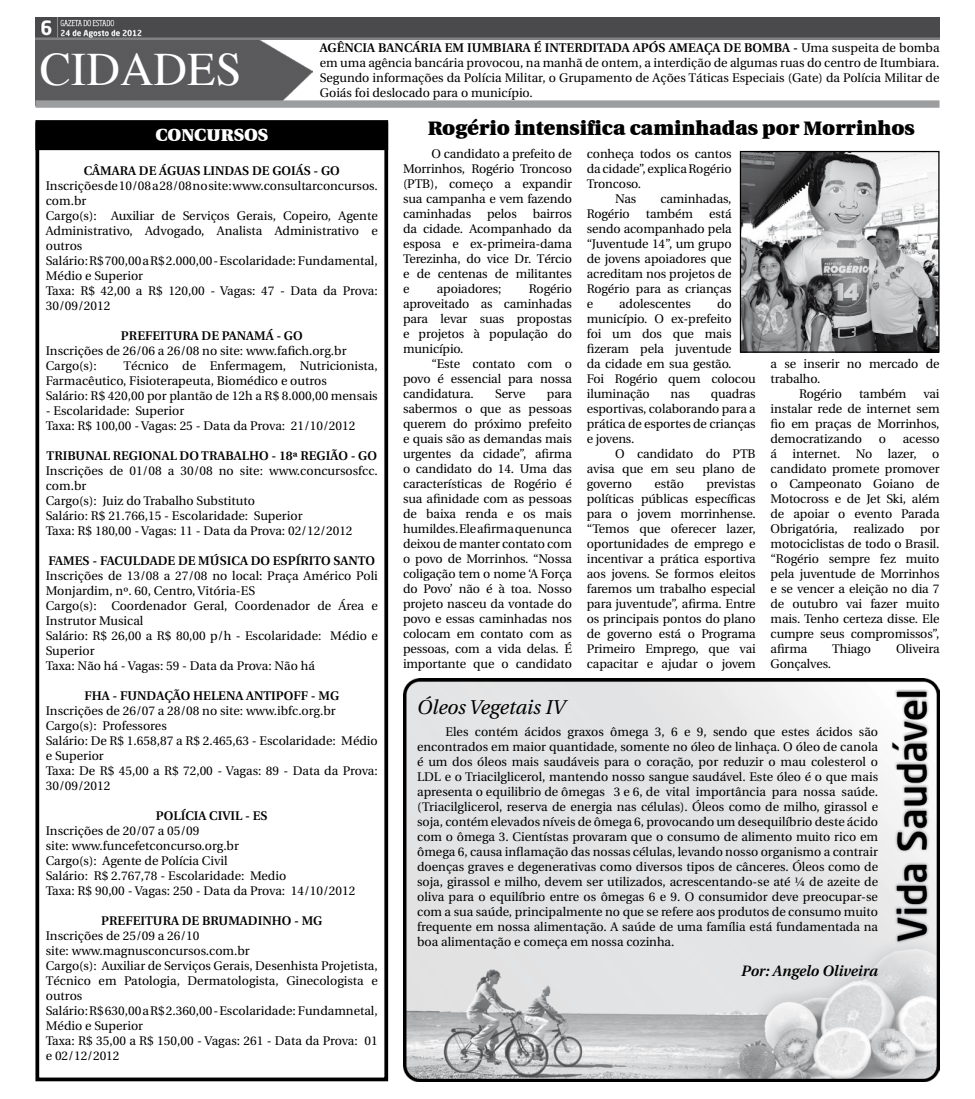
<style>
.page{position:relative;width:975px;height:1099px;background:#fff}
.page>*{position:absolute;margin:0;border:0;box-sizing:border-box;transform-origin:0 0}
.t1{font:47.5px "Times";color:#fff}
.t2{font:900 20px "Utopia";color:#000}
.t3{font:italic 20px "Utopia";color:#000}
.t4{font:900 17.5px "Utopia";color:#fff}
.t5{font:italic 600 15px "Utopia";color:#000}
.t6{font:12.5px/15px "Utopia";color:#000;text-align:justify}
.t7{font:600 12.5px "Utopia";color:#000}
.s1{font-weight:600}
</style>
<div class="page">
<img style="left:403px;top:678px;width:536px;height:403px">
<div style="left:36px;top:121px;width:351px;height:28px;background:#000"></div>
<div style="left:35px;top:120px;width:353px;height:30px;border:1px solid #000"></div>
<div style="left:35px;top:122px;width:353px;height:959px;border:4px solid #000"></div>
<img style="left:35px;top:40px;width:277px;height:60px">
<div style="left:35px;top:100px;width:904px;height:8px;background:#9c9d9f"></div>
<img style="left:35px;top:18px;width:904px;height:22px">
<img style="left:741px;top:153px;width:196px;height:198px">
<div style="left:739px;top:151px;width:200px;height:202px;border:1px solid #000"></div>
<h1 class="t1" style="left:40px;top:42px;width:203px">CIDADES</h1>
<p class="t6" style="left:320px;top:40px;width:621px"><span class="s1">AGÊNCIA BANCÁRIA EM IUMBIARA É INTERDITADA APÓS AMEAÇA DE BOMBA -</span> Uma suspeita de bomba em uma agência bancária provocou, na manhã de ontem, a interdição de algumas ruas do centro de Itumbiara.<br>Segundo informações da Polícia Militar, o Grupamento de Ações Táticas Especiais (Gate) da Polícia Militar de Goiás foi deslocado para o município.</p>
<h2 class="t2" style="left:428px;top:117px;width:488px">Rogério intensifica caminhadas por Morrinhos</h2>
<p class="t6" style="left:403px;top:146px;width:170px;text-indent:28px">O candidato a prefeito de Morrinhos, Rogério Troncoso (PTB), começo a expandir sua campanha e vem fazendo caminhadas</p>
<h3 class="t4" style="left:155px;top:125px;width:114px">CONCURSOS</h3>
<p class="t6" style="left:586px;top:146px;width:146px">conheça todos os cantos</p>
<p class="t6" style="left:586px;top:161px;width:146px">da cidade”, explica Rogério</p>
<p class="t6" style="left:586px;top:176px;width:56px">Troncoso.</p>
<p class="t6" style="left:615px;top:191px;width:23px">Nas</p>
<p class="t6" style="left:660px;top:191px;width:73px">caminhadas,</p>
<p class="t6" style="left:586px;top:206px;width:44px">Rogério</p>
<p class="t6" style="left:646px;top:206px;width:49px">também</p>
<p class="t7" style="left:84px;top:163px;width:215px">CÂMARA DE ÁGUAS LINDAS DE GOIÁS</p>
<p class="t7" style="left:313px;top:163px;width:27px">- GO</p>
<p class="t6" style="left:46px;top:178px;width:333px;text-align:left">Inscrições de 10/08 a 28/08 no site: www.consultarconcursos. com.br<br>Cargo(s): Auxiliar de Serviços Gerais, Copeiro, Agente Administrativo, Advogado, Analista Administrativo e outros<br>Salário: R$ 700,00 a R$ 2.000,00 - Escolaridade: Fundamental, Médio e Superior<br>Taxa: R$ 42,00 a R$ 120,00 - Vagas: 47 - Data da Prova:<br>30/09/2012</p>
<p class="t7" style="left:121px;top:328px;width:118px">PREFEITURA DE PANAMÁ</p>
<p class="t7" style="left:276px;top:328px;width:27px">- GO</p>
<p class="t6" style="left:46px;top:343px;width:302px">Inscrições de 26/06 a 26/08 no site: www.fafich.org.br<br>Cargo(s):</p>
<p class="t6" style="left:403px;top:206px;width:170px;text-indent:130px">bairros da cidade. Acompanhado da esposa e ex-primeira-dama Terezinha, do vice Dr. Tércio e de centenas de militantes e</p>
<p class="t6" style="left:487px;top:206px;width:31px">pelos</p>
<p class="t6" style="left:586px;top:206px;width:146px;text-indent:122px">está sendo acompanhado pela “Juventude 14”, um grupo de jovens apoiadores que acreditam nos projetos de Rogério para as crianças e</p>
<p class="t6" style="left:437px;top:281px;width:66px">apoiadores;</p>
<p class="t6" style="left:403px;top:281px;width:170px;text-indent:126px">Rogério aproveitado as caminhadas para levar suas propostas e projetos à população do município.</p>
<p class="t6" style="left:403px;top:356px;width:170px;text-indent:28px">“Este contato com o povo é essencial para nossa candidatura.</p>
<p class="t6" style="left:586px;top:296px;width:170px;text-align:left;text-indent:130px">do município. O ex-prefeito<br>foi um dos que mais fizeram pela juventude<br>da cidade em sua gestão.<br>Foi Rogério quem colocou iluminação</p>
<p class="t6" style="left:619px;top:296px;width:73px">adolescentes</p>
<p class="t6" style="left:770px;top:356px;width:170px">a se inserir no mercado de</p>
<p class="t6" style="left:770px;top:371px;width:51px">trabalho.</p>
<p class="t6" style="left:799px;top:386px;width:44px">Rogério</p>
<p class="t6" style="left:859px;top:386px;width:49px">também</p>
<p class="t6" style="left:46px;top:358px;width:333px;text-align:left;text-indent:78px">Técnico de Enfermagem, Nutricionista,<br>Farmacêutico, Fisioterapeuta, Biomédico e outros<br>Salário: R$ 420,00 por plantão de 12h a R$ 8.000,00 mensais</p>
<p class="t6" style="left:46px;top:403px;width:311px">- Escolaridade: Superior<br>Taxa: R$ 100,00 - Vagas: 25 - Data da Prova: 21/10/2012</p>
<p class="t7" style="left:47px;top:448px;width:331px">TRIBUNAL REGI ONAL DO TRABALHO - 18ª REGIÃO - GO</p>
<p class="t6" style="left:46px;top:463px;width:333px;text-align:left">Inscrições de 01/08 a 30/08 no site: www.concursosfcc. com.br<br>Cargo(s): Juiz do Trabalho Substituto<br>Salário: R$ 21.766,15 - Escolaridade: Superior<br>Taxa: R$ 180,00 - Vagas: 11 - Data da Prova: 02/12/2012</p>
<p class="t7" style="left:48px;top:553px;width:328px">FAMES - FACULDADE DE MÚSI CA DO ESPÍRITO SANTO</p>
<p class="t6" style="left:46px;top:568px;width:333px;text-align:left">Inscrições de 13/08 a 27/08 no local: Praça Américo Poli Monjardim, nº. 60, Centro, Vitória-ES<br>Cargo(s): Coordenador Geral, Coordenador de Área e Instrutor Musical<br>Salário: R$ 26,00 a R$ 80,00 p/h - Escolaridade: Médio e Superior<br>Taxa: Não há - Vagas: 59 - Data da Prova: Não há</p>
<p class="t7" style="left:84px;top:688px;width:256px">FHA - FUNDAÇÃO HELENA ANTIPOFF - MG</p>
<p class="t6" style="left:46px;top:703px;width:333px;text-align:left">Inscrições de 26/07 a 28/08 no site: www.ibfc.org.br Cargo(s): Professores<br>Salário: De R$ 1.658,87 a R$ 2.465,63 - Escolaridade: Médio e Superior<br>Taxa: De R$ 45,00 a R$ 72,00 - Vagas: 89 - Data da Prova:<br>30/09/2012</p>
<p class="t7" style="left:156px;top:808px;width:113px">POLÍCIA CIVIL - ES</p>
<p class="t6" style="left:46px;top:823px;width:311px;text-align:left">Inscrições de 20/07 a 05/09<br>site: www.funcefetconcurso.org.br<br>Cargo(s): Agente de Polícia Civil<br>Salário: R$ 2.767,78 - Escolaridade: Medio<br>Taxa: R$ 90,00 - Vagas: 250 - Data da Prova: 14/10/2012</p>
<p class="t7" style="left:101px;top:913px;width:223px">PREFEITURA DE BRUMADINHO - MG</p>
<p class="t6" style="left:46px;top:928px;width:333px;text-align:left">Inscrições de 25/09 a 26/10<br>site: www.magnusconcursos.com.br<br>Cargo(s): Auxiliar de Serviços Gerais, Desenhista Projetista, Técnico em Patologia, Dermatologista, Ginecologista e outros<br>Salário: R$ 630,00 a R$ 2.360,00 - Escolaridade: Fundamnetal, Médio e Superior<br>Taxa: R$ 35,00 a R$ 150,00 - Vagas: 261 - Data da Prova: 01 e 02/12/2012</p>
<p class="t6" style="left:586px;top:386px;width:170px;text-indent:124px">quadras esportivas, colaborando para a prática de esportes de crianças e jovens.</p>
<p class="t6" style="left:586px;top:446px;width:170px;text-indent:28px">O candidato do PTB avisa que em seu plano de governo</p>
<p class="t6" style="left:770px;top:386px;width:170px;text-indent:153px">vai instalar rede de internet sem fio em praças de Morrinhos, democratizando</p>
<p class="t6" style="left:495px;top:386px;width:32px">Serve</p>
<p class="t6" style="left:403px;top:386px;width:170px;text-indent:144px">para sabermos o que as pessoas querem do próximo prefeito e quais são as demandas mais urgentes da cidade”, afirma o candidato do 14. Uma das características de Rogério é sua afinidade com as pessoas de baixa renda e os mais humildes. Ele afirma que nunca deixou de manter contato com o povo de Morrinhos. “Nossa coligação tem o nome ‘A Força do Povo’ não é à toa. Nosso projeto nasceu da vontade do povo e essas caminhadas nos colocam em contato com as pessoas, com a vida delas. É importante que o candidato</p>
<p class="t6" style="left:670px;top:386px;width:21px">nas</p>
<p class="t6" style="left:770px;top:431px;width:170px;text-indent:132px">acesso á internet. No lazer, o candidato promete promover o Campeonato Goiano de Motocross e de Jet Ski, além de apoiar o evento Parada Obrigatória, realizado por motociclistas de todo o Brasil. “Rogério sempre fez muito pela juventude de Morrinhos e se vencer a eleição no dia 7 de outubro vai fazer muito mais. Tenho certeza disse. Ele cumpre seus compromissos”, afirma</p>
<p class="t6" style="left:878px;top:431px;width:9px">o</p>
<p class="t6" style="left:586px;top:476px;width:170px;text-indent:119px">previstas políticas públicas específicas para o jovem morrinhense. “Temos que oferecer lazer, oportunidades de emprego e incentivar a prática esportiva aos jovens. Se formos eleitos faremos um trabalho especial para juventude”, afirma. Entre os principais pontos do plano de governo está o Programa Primeiro Emprego, que vai capacitar e ajudar o jovem</p>
<p class="t6" style="left:654px;top:476px;width:31px">estão</p>
<p class="t6" style="left:832px;top:641px;width:40px">Thiago</p>
<p class="t6" style="left:896px;top:641px;width:45px">Oliveira</p>
<p class="t6" style="left:770px;top:656px;width:62px">Gonçalves.</p>
<h2 class="t3" style="left:417px;top:696px;width:149px">Óleos Vegetais IV</h2>
<p class="t6" style="left:417px;top:724px;width:462px;text-indent:28px">Eles contém ácidos graxos ômega 3, 6 e 9, sendo que estes ácidos são encontrados em maior quantidade, somente no óleo de linhaça. O óleo de canola é um dos óleos mais saudáveis para o coração, por reduzir o mau colesterol o LDL e o Triacilglicerol, mantendo nosso sangue saudável. Este óleo é o que mais apresenta o equilibrio de ômegas 3 e 6, de vital importância para nossa saúde. (Triacilglicerol, reserva de energia nas células). Óleos como de milho, girassol e soja, contém elevados níveis de ômega 6, provocando um desequilíbrio deste ácido com o ômega 3. Cientístas provaram que o consumo de alimento muito rico em ômega 6, causa inflamação das nossas células, levando nosso organismo a contrair doenças graves e degenerativas como diversos tipos de cânceres. Óleos como de soja, girassol e milho, devem ser utilizados, acrescentando-se até ¼ de azeite de oliva para o equilíbrio entre os ômegas 6 e 9. O consumidor deve preocupar-se com a sua saúde, principalmente no que se refere aos produtos de consumo muito frequente em nossa alimentação. A saúde de uma família está fundamentada na boa alimentação e começa em nossa cozinha.</p>
<p class="t5" style="left:741px;top:962px;width:138px">Por: Angelo Oliveira</p>
</div>
